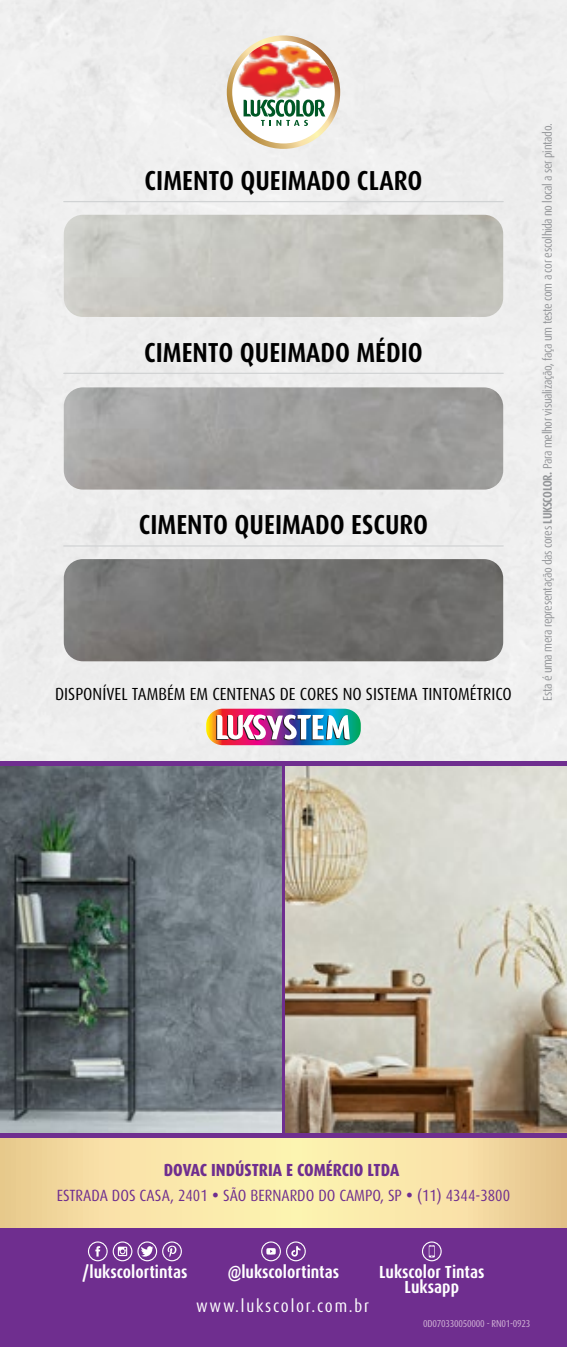
<style>
.page{position:relative;width:567px;height:1347px;background:#fff}
.page>*{position:absolute;margin:0;border:0;box-sizing:border-box;transform-origin:0 0}
.t1{font:700 condensed 27.5px "Dax OT";color:#000}
.t2{font:700 condensed 17.5px/15px "Dax OT";color:#fff;text-align:center}
.t3{font:condensed 17.5px "Dax OT";color:#000}
.t4{font:800 condensed 17.5px "Dax OT";color:#6f2e8f}
.t5{font:condensed 17.5px "Dax OT";letter-spacing:.1em;color:#fff}
.t6{font:condensed 16.25px "Dax OT";color:#6f2e8f}
.t7{font:condensed 12.5px "Dax OT";letter-spacing:-.03em;color:#939598}
.t8{font:condensed 10px "Dax OT";letter-spacing:-.025em;color:#d3b6d7}
.s1{font-weight:700}
</style>
<div class="page">
<svg style="left:0;top:1137px;width:567px;height:91px;background:#f4dfa4"></svg>
<div style="left:0;top:1228px;width:567px;height:118px;background:#6f2e8f"></div>
<svg style="left:261px;top:1241px;width:45px;height:20px"></svg>
<svg style="left:88px;top:1241px;width:94px;height:20px"></svg>
<svg style="left:422px;top:1241px;width:20px;height:20px"></svg>
<svg style="left:227px;top:35px;width:113px;height:114px"></svg>
<div style="left:232px;top:41px;width:103px;height:102px;background:#fff;border-radius:50%"></div>
<img style="left:232px;top:41px;width:103px;height:68px">
<svg style="left:244px;top:98px;width:81px;height:28px"></svg>
<img style="left:206px;top:708px;width:155px;height:37px">
<hr style="left:64px;top:201px;width:439px;height:1px;background:#d1d3d4">
<hr style="left:64px;top:373px;width:439px;height:1px;background:#d1d3d4">
<img style="left:64px;top:559px;width:439px;height:102px">
<hr style="left:64px;top:545px;width:439px;height:1px;background:#d1d3d4">
<div style="left:0;top:761px;width:567px;height:376px;background:linear-gradient(to right,#6f2e8f,#6f2e8f)"></div>
<img style="left:286px;top:766px;width:281px;height:366px">
<img style="left:0;top:766px;width:281px;height:366px">
<h1 class="t1" style="left:145px;top:163px;width:279px">CIMENTO QUEIMADO CLARO</h1>
<h1 class="t1" style="left:144px;top:334px;width:280px">CIMENTO QUEIMADO MÉDIO</h1>
<h1 class="t1" style="left:139px;top:507px;width:291px">CIMENTO QUEIMADO ESCURO</h1>
<h2 class="t3" style="left:55px;top:683px;width:458px">DISPONÍVEL TAMBÉM EM CENTENAS DE CORES NO SISTEMA TINTOMÉTRICO</h2>
<p class="t7" style="left:539px;top:701px;width:578px;rotate:-90deg">Esta é uma mera representação das cores <span class="s1">LUKSCOLOR.</span> Para melhor visualização, faça um teste com a cor escolhida no local a ser pintado.</p>
<h2 class="t4" style="left:164px;top:1158px;width:237px">DOVAC INDÚSTRIA E COMÉRCIO LTDA</h2>
<h3 class="t6" style="left:57px;top:1185px;width:455px">ESTRADA DOS CASA, 2401 • SÃO BERNARDO DO CAMPO, SP • (11) 4344-3800</h3>
<h2 class="t2" style="left:82px;top:1264px;width:107px">/lukscolortintas</h2>
<h2 class="t2" style="left:228px;top:1264px;width:113px">@lukscolortintas</h2>
<h2 class="t2" style="left:379px;top:1264px;width:107px">Lukscolor Tintas<br>Luksapp</h2>
<h2 class="t5" style="left:196px;top:1294px;width:175px">www.lukscolor.com.br</h2>
<p class="t8" style="left:423px;top:1316px;width:109px">0D070330050000 - RN01-0923</p>
</div>
